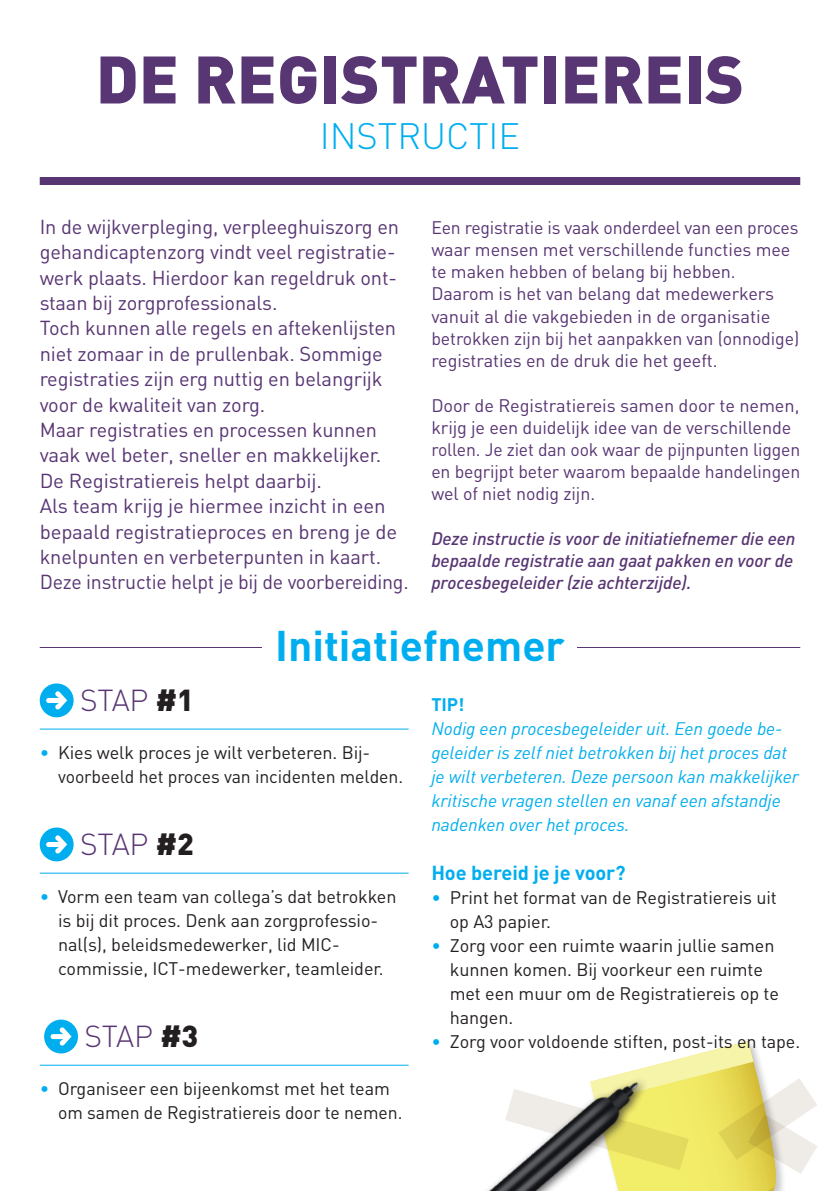
<style>
.page{position:relative;width:840px;height:1191px;background:#fff}
.page>*{position:absolute;margin:0;border:0;box-sizing:border-box;transform-origin:0 0}
.t1{font:900 66px "DIN";color:#583573}
.t2{font:700 42.4px "DIN";color:#00aeef}
.t3{font:300 36.2px "DIN";color:#00aeef}
.t4{font:300 30px "DIN";letter-spacing:-.005em;color:#583573}
.Alineastijl_1{font:20px/25.4px "DIN";letter-spacing:-.01em;color:#583573}
.t5{font:700 20px "DIN";letter-spacing:-.005em;color:#00aeef}
.t6{font:18px/24px "DIN";letter-spacing:-.005em;color:#231f20}
.Alineastijl_1-2{font:18px/22.2px "DIN";letter-spacing:-.005em;color:#583573}
.t7{font:italic 18px/24px "DIN";letter-spacing:-.005em;color:#00aeef}
.t8{font:italic 500 18px/22.2px "DIN";letter-spacing:-.005em;color:#583573}
.s1{font-weight:900;color:#231f20}
.s2{color:#00aeef}
.s3{font-weight:700;font-style:normal}
</style>
<div class="page">
<div style="left:40px;top:683px;width:34px;height:34px;background:#00aeef;border-radius:50%"></div>
<svg style="left:46px;top:691px;width:21px;height:19px"></svg>
<hr style="left:40px;top:728px;width:368px;height:1px;background:#00aeef">
<div style="left:40px;top:827px;width:34px;height:34px;background:#00aeef;border-radius:50%"></div>
<svg style="left:46px;top:835px;width:21px;height:19px"></svg>
<hr style="left:40px;top:872px;width:368px;height:1px;background:#00aeef">
<div style="left:44px;top:1019px;width:34px;height:34px;background:#00aeef;border-radius:50%"></div>
<svg style="left:50px;top:1027px;width:22px;height:19px"></svg>
<hr style="left:40px;top:1064px;width:368px;height:1px;background:#00aeef">
<hr style="left:40px;top:647px;width:759px;height:1px;background:#583573">
<div style="left:40px;top:177px;width:759px;height:8px;background:#583573"></div>
<div style="left:262px;top:626px;width:315px;height:35px;background:#fff"></div>
<svg style="left:673px;top:1041px;width:144px;height:150px"></svg>
<img style="left:487px;top:1060px;width:186px;height:131px">
<p class="t1" style="left:96px;top:35px;width:649px">DE REGISTRATIEREIS</p>
<p class="t3" style="left:319px;top:113px;width:202px">INSTRUCTIE</p>
<p class="Alineastijl_1" style="left:40px;top:213px;width:361px">In de wijkverpleging, verpleeghuiszorg en</p>
<p class="Alineastijl_1" style="left:40px;top:239px;width:358px;text-align:justify">gehandicaptenzorg vindt veel registratie&shy;werk plaats. Hierdoor kan regeldruk ont&shy;staan bij zorgprofessionals.</p>
<p class="Alineastijl_1" style="left:40px;top:315px;width:357px">Toch kunnen alle regels en aftekenlijsten niet zomaar in de prullenbak. Sommige registraties zijn erg nuttig en belangrijk voor de kwaliteit van zorg.</p>
<p class="Alineastijl_1" style="left:40px;top:417px;width:343px">Maar registraties en processen kunnen vaak wel beter, sneller en makkelijker.</p>
<p class="Alineastijl_1" style="left:40px;top:467px;width:283px">De Registratiereis helpt daarbij.</p>
<p class="Alineastijl_1" style="left:40px;top:493px;width:359px">Als team krijg je hiermee inzicht in een bepaald registratieproces en breng je de knelpunten en verbeterpunten in kaart.</p>
<p class="Alineastijl_1" style="left:40px;top:569px;width:370px">Deze instructie helpt je bij de voorbereiding.</p>
<p class="Alineastijl_1-2" style="left:431px;top:216px;width:368px">Een registratie is vaak onderdeel van een proces</p>
<p class="Alineastijl_1-2" style="left:431px;top:238px;width:369px">waar mensen met verschillende functies mee te maken hebben of belang bij hebben.<br>Daarom is het van belang dat medewerkers vanuit al die vakgebieden in de organisatie betrokken zijn bij het aanpakken van (onnodige) registraties en de druk die het geeft.</p>
<p class="Alineastijl_1-2" style="left:431px;top:393px;width:370px">Door de Registratiereis samen door te nemen, krijg je een duidelijk idee van de verschillende rollen. Je ziet dan ook waar de pijnpunten liggen en begrijpt beter waarom bepaalde handelingen wel of niet nodig zijn.</p>
<p class="t8" style="left:431px;top:527px;width:365px">Deze instructie is voor de initiatiefnemer die een bepaalde registratie aan gaat pakken en voor de procesbegeleider (zie achterzijde).</p>
<p class="t2" style="left:275px;top:618px;width:291px">Initiatiefnemer</p>
<p class="t4" style="left:80px;top:682px;width:115px">STAP <span class="s1">#1</span></p>
<p class="t6" style="left:58px;top:740px;width:346px;text-indent:-18px"><span class="s2">•</span> Kies welk proces je wilt verbeteren. Bij&shy;voorbeeld het proces van incidenten melden.</p>
<p class="t4" style="left:80px;top:826px;width:115px">STAP <span class="s1">#2</span></p>
<p class="t6" style="left:58px;top:884px;width:340px;text-indent:-18px"><span class="s2">•</span> Vorm een team van collega’s dat betrokken is bij dit proces. Denk aan zorgprofessio&shy;nal(s), beleidsmedewerker, lid MIC&shy;commissie, ICT-medewerker, teamleider.</p>
<p class="t4" style="left:84px;top:1018px;width:115px">STAP <span class="s1">#3</span></p>
<p class="t6" style="left:58px;top:1076px;width:345px;text-indent:-18px"><span class="s2">•</span> Organiseer een bijeenkomst met het team om samen de Registratiereis door te nemen.</p>
<p class="t7" style="left:431px;top:692px;width:369px"><span class="s3">TIP!<br></span>Nodig een procesbegeleider uit. Een goede be&shy;geleider is zelf niet betrokken bij het proces dat je wilt verbeteren. Deze persoon kan makkelijker kritische vragen stellen en vanaf een afstandje nadenken over het proces.</p>
<p class="t5" style="left:431px;top:859px;width:196px">Hoe bereid je je voor?</p>
<p class="t6" style="left:449px;top:884px;width:328px;text-indent:-18px"><span class="s2">•</span> Print het format van de Registratiereis uit op A3 papier.</p>
<p class="t6" style="left:449px;top:932px;width:330px;text-indent:-18px"><span class="s2">•</span> Zorg voor een ruimte waarin jullie samen kunnen komen. Bij voorkeur een ruimte met een muur om de Registratiereis op te hangen.</p>
<p class="t6" style="left:431px;top:1028px;width:370px"><span class="s2">•</span> Zorg voor voldoende stiften, post-its en tape.</p>
</div>
